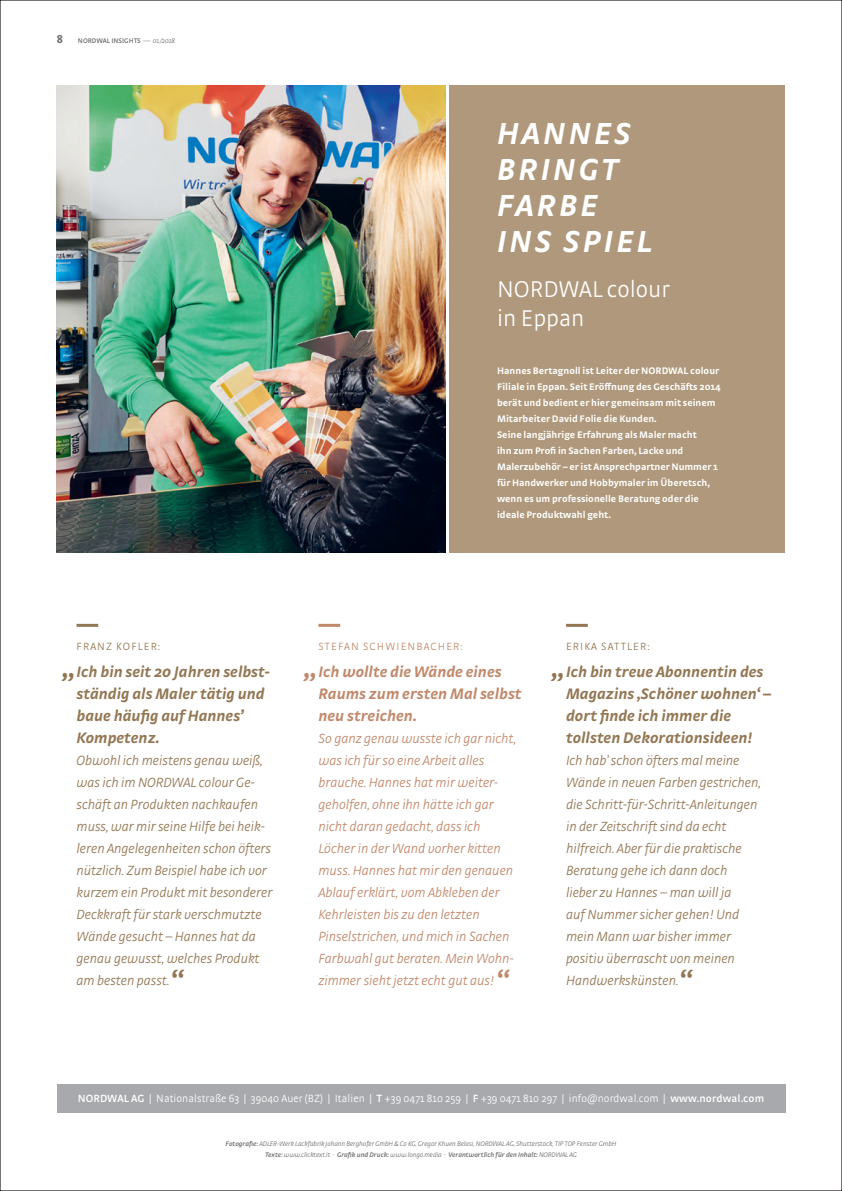
<style>
.page{position:relative;width:842px;height:1191px;background:#fff}
.page>*{position:absolute;margin:0;border:0;box-sizing:border-box;transform-origin:0 0}
.t1{font:italic 700 32px/36px "Strada";letter-spacing:.1em;color:#fff}
.t2{font:300 24px/28.8px "Strada";color:#fff}
.t3{font:italic 700 16px/22px "Strada";color:#937754}
.t4{font:italic 700 16px/22px "Strada";color:#c1896c}
.t5{font:italic 300 14px/22px "Strada";color:#937754}
.t6{font:italic 300 14px/22px "Strada";color:#c1896c}
.t7{font:700 12px "Strada Cond";color:#6c6d70}
.t8{font:300 11px "Strada";letter-spacing:.01em;color:#fff}
.t9{font:300 11px "Strada";letter-spacing:.1em;color:#937754}
.t10{font:300 11px "Strada";letter-spacing:.1em;color:#c1896c}
.t11{font:700 10px/16px "Strada";color:#fff}
.t12{font:italic 300 7px/11px "Strada";color:#6c6d70;text-align:center}
.t13{font:600 7px "Strada";color:#6c6d70}
.s1{font-weight:300;font-style:italic}
.s2{font-size:26px}
.s3{font-weight:700;font-size:26px}
.s4{font-weight:600}
</style>
<div class="page">
<img style="left:57px;top:85px;width:388px;height:468px">
<div style="left:449px;top:85px;width:336px;height:468px;background:#af987b"></div>
<div style="left:57px;top:1084px;width:728px;height:29px;background:#a8a9ad"></div>
<hr style="left:566px;top:624px;width:22px;height:3px;background:#937754">
<hr style="left:318px;top:624px;width:22px;height:3px;background:#c1896c">
<hr style="left:77px;top:624px;width:21px;height:3px;background:#937754">
<p class="t7" style="left:57px;top:31px;width:8px">8</p>
<p class="t13" style="left:78px;top:36px;width:98px">NORDWAL INSIGHTS <span class="s1">— 01/2018</span></p>
<h1 class="t1" style="left:497px;top:115px;width:157px">HANNES<br>BRINGT<br>FARBE<br>INS SPIEL</h1>
<h2 class="t2" style="left:497px;top:274px;width:174px">NORDWAL colour in Eppan</h2>
<p class="t11" style="left:497px;top:362px;width:225px">Hannes Bertagnoll ist Leiter der NORDWAL colour Filiale in Eppan. Seit Eröffnung des Geschäfts 2014 berät und bedient er hier gemeinsam mit seinem Mitarbeiter David Folie die Kunden.<br>Seine langjährige Erfahrung als Maler macht<br>ihn zum Profi in Sachen Farben, Lacke und Malerzubehör – er ist Ansprechpartner Nummer 1 für Handwerker und Hobbymaler im Überetsch, wenn es um professionelle Beratung oder die ideale Produktwahl geht.</p>
<p class="t9" style="left:77px;top:640px;width:85px">FRANZ KOFLER:</p>
<p class="t3" style="left:77px;top:660px;width:195px;text-indent:-14px"><span class="s2">„</span>Ich bin seit 20 Jahren selbst&shy;ständig als Maler tätig und baue häufig auf Hannes’<br>Kompetenz.</p>
<p class="t5" style="left:77px;top:749px;width:197px">Obwohl ich meistens genau weiß, was ich im NORDWAL colour Ge&shy;schäft an Produkten nachkaufen muss, war mir seine Hilfe bei heik&shy;leren Angelegenheiten schon öfters nützlich. Zum Beispiel habe ich vor kurzem ein Produkt mit besonderer<br>Deckkraft für stark verschmutzte<br>Wände gesucht – Hannes hat da genau gewusst, welches Produkt am besten passt.<span class="s3">“</span></p>
<p class="t10" style="left:318px;top:640px;width:146px">STEFAN SCHWIENBACHER:</p>
<p class="t4" style="left:318px;top:660px;width:205px;text-indent:-14px"><span class="s2">„</span>Ich wollte die Wände eines<br>Raums zum ersten Mal selbst neu streichen.</p>
<p class="t6" style="left:318px;top:727px;width:199px">So ganz genau wusste ich gar nicht, was ich für so eine Arbeit alles brauche. Hannes hat mir weiter&shy;geholfen, ohne ihn hätte ich gar nicht daran gedacht, dass ich<br>Löcher in der Wand vorher kitten muss. Hannes hat mir den genauen<br>Ablauf erklärt, vom Abkleben der<br>Kehrleisten bis zu den letzten<br>Pinselstrichen, und mich in Sachen<br>Farbwahl gut beraten. Mein Wohn&shy;zimmer sieht jetzt echt gut aus! <span class="s3">“</span></p>
<p class="t9" style="left:566px;top:640px;width:85px">ERIKA SATTLER:</p>
<p class="t3" style="left:566px;top:660px;width:207px;text-indent:-14px"><span class="s2">„</span>Ich bin treue Abonnentin des<br>Magazins ‚Schöner wohnen‘ – dort finde ich immer die tollsten Dekorationsideen!</p>
<p class="t5" style="left:566px;top:749px;width:196px">Ich hab’ schon öfters mal meine<br>Wände in neuen Farben gestrichen, die Schritt-für-Schritt-Anleitungen in der Zeitschrift sind da echt hilfreich. Aber für die praktische<br>Beratung gehe ich dann doch lieber zu Hannes – man will ja<br>auf Nummer sicher gehen! Und mein Mann war bisher immer positiv überrascht von meinen<br>Handwerkskünsten.<span class="s3">“</span></p>
<p class="t8" style="left:78px;top:1092px;width:688px"><span class="s4">NORDWAL AG</span> | Nationalstraße 63 | 39040 Auer (BZ) | Italien | <span class="s4">T</span> +39 0471 810 259 | <span class="s4">F</span> +39 0471 810 297 | info@nordwal.com | <span class="s4">www.nordwal.com</span></p>
<p class="t12" style="left:226px;top:1138px;width:392px"><span class="s4">Fotografie:</span> ADLER-Werk Lackfabrik Johann Berghofer GmbH &amp; Co KG, Gregor Khuen Belasi, NORDWAL AG, Shutterstock, TIP TOP Fenster GmbH<br><span class="s4">Texte:</span> www.clicktext.it · <span class="s4">Grafik und Druck:</span> www.longo.media · <span class="s4">Verantwortlich für den Inhalt:</span> NORDWAL AG</p>
</div>
